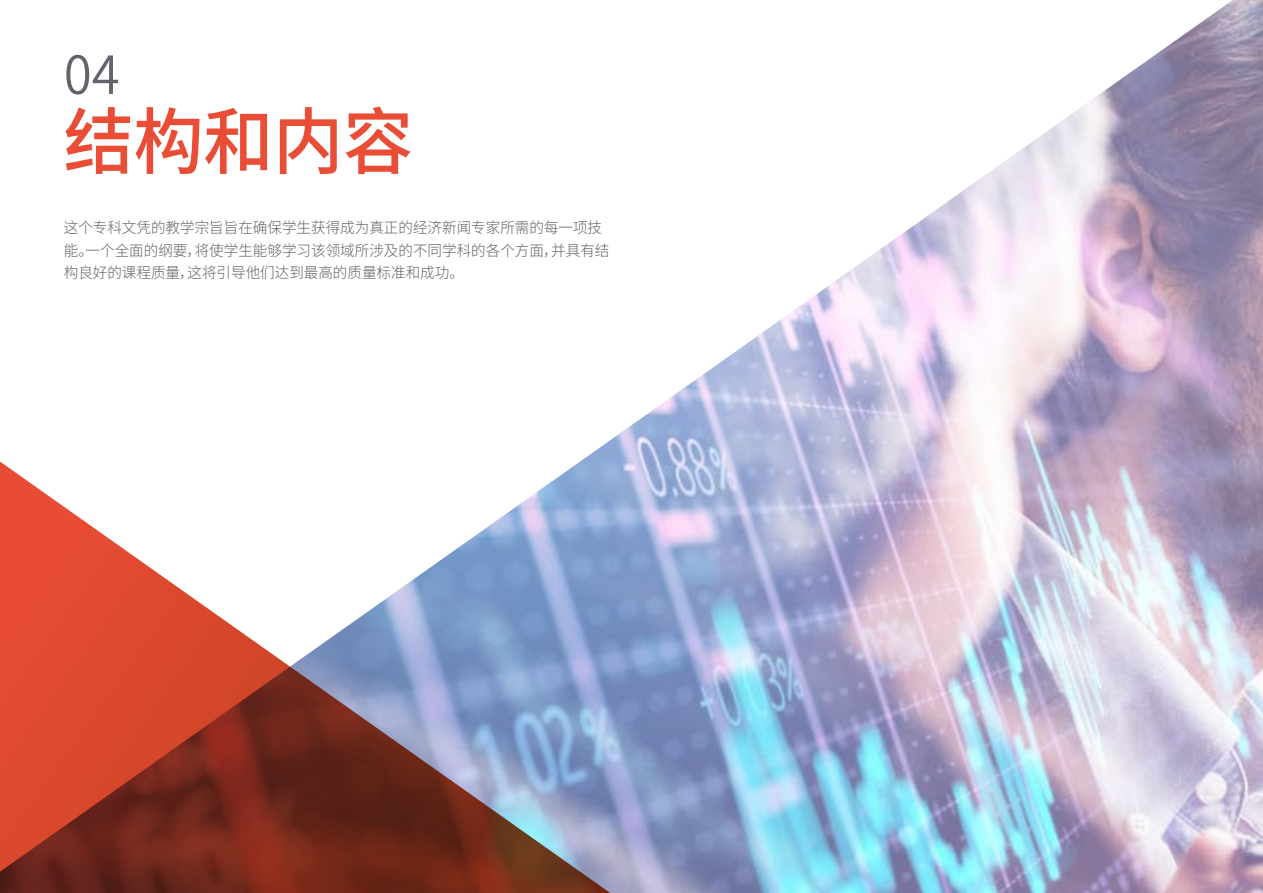
<style>
.page{position:relative;width:1263px;height:893px;background:#fff}
.page>*{position:absolute;margin:0;border:0;box-sizing:border-box;transform-origin:0 0}
.t1{font:500 72px "Source Han Sans CN";color:#e94d35}
.t2{font:52.5px "Source Han Sans CN";color:#61646a}
.t3{font:300 15px/22.5px "Source Han Sans CN";color:#61646a}
</style>
<div class="page">
<img style="left:602px;top:0;width:661px;height:893px">
<svg style="left:0;top:446px;width:640px;height:447px"></svg>
<h2 class="t2" style="left:64px;top:45px;width:57px">04</h2>
<h1 class="t1" style="left:64px;top:101px;width:351px">结构和内容</h1>
<p class="t3" style="left:64px;top:217px;width:547px">这个专科文凭的教学宗旨旨在确保学生获得成为真正的经济新闻专家所需的每一项技能。一个全面的纲要，将使学生能够学习该领域所涉及的不同学科的各个方面，并具有结构良好的课程质量，这将引导他们达到最高的质量标准和成功。</p>
</div>
